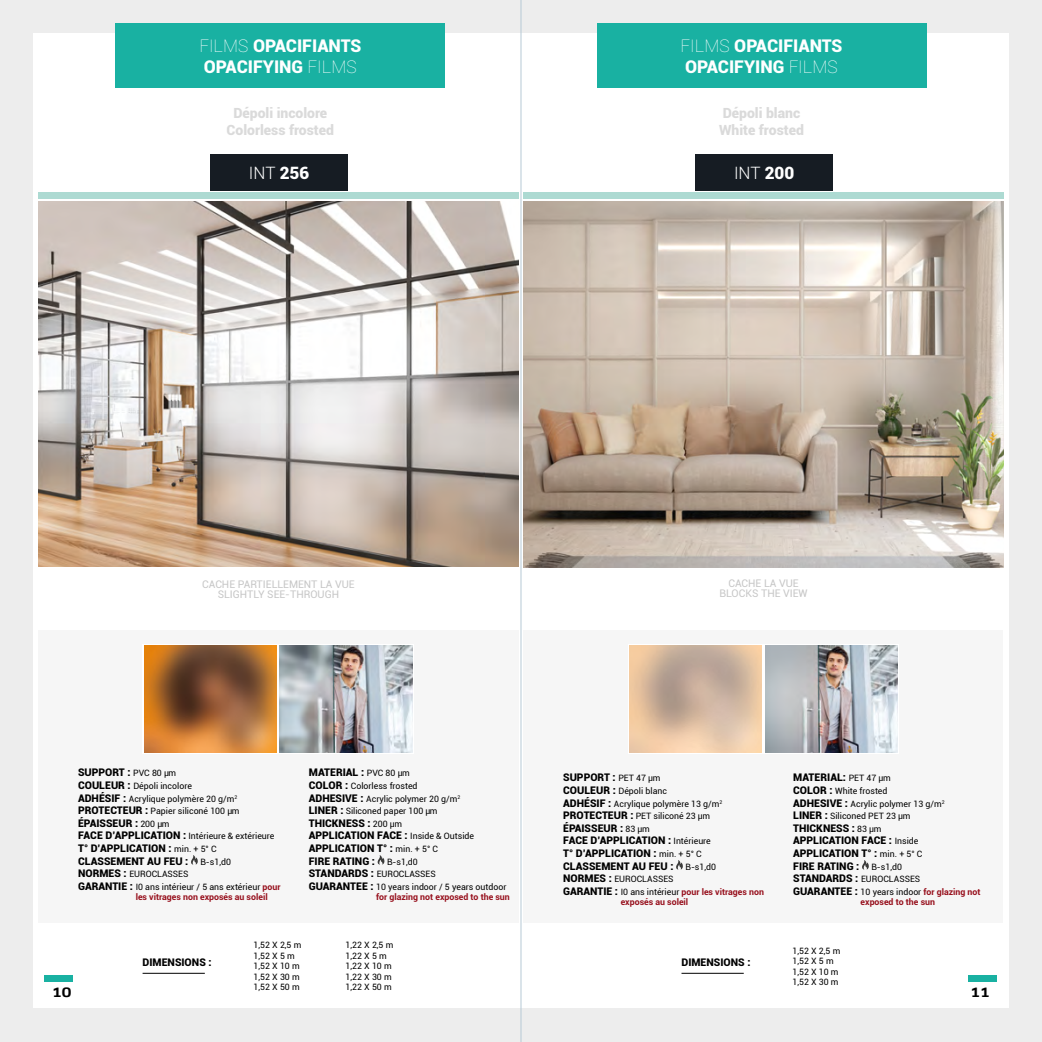
<style>
.page{position:relative;width:1042px;height:1042px;background:#fff}
.page>*{position:absolute;margin:0;border:0;box-sizing:border-box;transform-origin:0 0}
.t1{font:900 17.5px/21px "Roboto";color:#fff}
.t2{font:300 16.97px "Roboto";letter-spacing:-.01em;color:#fff}
.t3{font:900 14px/16.8px "Roboto";color:#dadada;text-align:center}
.t4{font:700 14px "Gomme Sans W04";color:#000}
.t5{font:900 10.5px/12.6px "Roboto";color:#000}
.t6{font:10.5px/10.5px "Roboto";color:#c6c6c6;text-align:center}
.t7{font:8.75px/12.6px "Roboto";color:#000}
.t8{font:700 8.75px "Roboto";color:#960e1b}
.s1{font-weight:100}
.s2{font-weight:900}
.s3{font-weight:400;font-size:8.75px}
.s4{font-weight:900;font-size:10.5px}
.s5{font-weight:700;color:#960e1b}
</style>
<div class="page">
<div style="left:496px;top:1008px;width:546px;height:34px;background:#ededed"></div>
<div style="left:496px;top:0;width:546px;height:34px;background:#ededed"></div>
<div style="left:1002px;top:1px;width:40px;height:1040px;background:#ededed"></div>
<div style="left:496px;top:34px;width:512px;height:974px;background:#fff"></div>
<div style="left:969px;top:975px;width:28px;height:6px;background:#19b1a2"></div>
<div style="left:0;top:1008px;width:546px;height:34px;background:#ededed"></div>
<div style="left:0;top:0;width:546px;height:34px;background:#ededed"></div>
<div style="left:0;top:20px;width:40px;height:1022px;background:#ededed"></div>
<div style="left:33px;top:34px;width:513px;height:974px;background:#fff"></div>
<div style="left:45px;top:975px;width:28px;height:6px;background:#19b1a2"></div>
<div style="left:116px;top:23px;width:329px;height:65px;background:#19b1a2"></div>
<div style="left:38px;top:630px;width:480px;height:292px;background:#f6f6f6"></div>
<img style="left:38px;top:201px;width:480px;height:366px">
<svg style="left:144px;top:752px;width:133px;height:1px"></svg>
<img style="left:144px;top:645px;width:133px;height:107px">
<img style="left:280px;top:645px;width:133px;height:107px">
<div style="left:597px;top:23px;width:329px;height:65px;background:#19b1a2"></div>
<div style="left:523px;top:630px;width:480px;height:292px;background:#f6f6f6"></div>
<img style="left:523px;top:201px;width:480px;height:366px">
<div style="left:627px;top:644px;width:136px;height:110px;background:linear-gradient(to right,#f1cbab,#fdd9b0)"></div>
<img style="left:629px;top:645px;width:133px;height:107px">
<svg style="left:765px;top:752px;width:133px;height:1px"></svg>
<img style="left:765px;top:645px;width:133px;height:107px">
<div style="left:38px;top:193px;width:480px;height:6px;background:#addad2"></div>
<div style="left:210px;top:154px;width:138px;height:36px;background:#161c23"></div>
<div style="left:523px;top:193px;width:480px;height:6px;background:#addad2"></div>
<div style="left:695px;top:154px;width:138px;height:36px;background:#161c23"></div>
<svg style="left:191px;top:855px;width:7px;height:9px"></svg>
<svg style="left:377px;top:855px;width:7px;height:9px"></svg>
<hr style="left:143px;top:973px;width:62px;height:1px;background:#000">
<svg style="left:676px;top:860px;width:7px;height:9px"></svg>
<svg style="left:862px;top:860px;width:7px;height:9px"></svg>
<hr style="left:681px;top:973px;width:63px;height:1px;background:#000">
<hr style="left:521px;top:0;width:1px;height:1042px;background:#b6c9d5">
<h1 class="t1" style="left:199px;top:34px;width:163px"><span class="s1">FILMS</span> OPACIFIANTS<br>OPACIFYING <span class="s1">FILMS</span></h1>
<h3 class="t3" style="left:227px;top:104px;width:109px">Dépoli incolore<br>Colorless frosted</h3>
<h1 class="t1" style="left:680px;top:34px;width:163px"><span class="s1">FILMS</span> OPACIFIANTS<br>OPACIFYING <span class="s1">FILMS</span></h1>
<h3 class="t3" style="left:719px;top:104px;width:86px;text-align:left">Dépoli blanc<br>White frosted</h3>
<h2 class="t2" style="left:249px;top:161px;width:62px">INT <span class="s2">256</span></h2>
<h2 class="t2" style="left:734px;top:161px;width:62px">INT <span class="s2">200</span></h2>
<p class="t6" style="left:202px;top:578px;width:154px">CACHE PARTIELLEMENT LA VUE<br>SLIGHTLY SEE-THROUGH</p>
<p class="t6" style="left:719px;top:577px;width:90px">CACHE LA VUE<br>BLOCKS THE VIEW</p>
<p class="t5" style="left:78px;top:766px;width:100px">SUPPORT : <span class="s3">PVC 80 μm</span></p>
<p class="t7" style="left:78px;top:779px;width:163px"><span class="s4">COULEUR :</span> Dépoli incolore<br><span class="s4">ADHÉSIF :</span> Acrylique polymère 20 g/m<sup>2<br></sup><span class="s4">PROTECTEUR :</span> Papier siliconé 100 μm</p>
<p class="t5" style="left:78px;top:816px;width:93px">ÉPAISSEUR : <span class="s3">200 μm</span></p>
<p class="t7" style="left:78px;top:830px;width:198px"><span class="s4">FACE D’APPLICATION :</span> Intérieure &amp; extérieure</p>
<p class="t5" style="left:78px;top:841px;width:154px">T° D’APPLICATION : <span class="s3">min. + 5° C<br></span>CLASSEMENT AU FEU : <span class="s3">B-s1,d0</span></p>
<p class="t7" style="left:78px;top:867px;width:204px"><span class="s4">NORMES :</span> EUROCLASSES<br><span class="s4">GARANTIE :</span> I0 ans intérieur / 5 ans extérieur <span class="s5">pour</span></p>
<p class="t8" style="left:136px;top:891px;width:133px">les vitrages non exposés au soleil</p>
<p class="t5" style="left:309px;top:766px;width:103px">MATERIAL : <span class="s3">PVC 80 μm</span></p>
<p class="t7" style="left:309px;top:779px;width:153px"><span class="s4">COLOR :</span> Colorless frosted<br><span class="s4">ADHESIVE :</span> Acrylic polymer 20 g/m<sup>2<br></sup><span class="s4">LINER :</span> Siliconed paper 100 μm</p>
<p class="t5" style="left:309px;top:816px;width:167px">THICKNESS : <span class="s3">200 μm<br></span>APPLICATION FACE : <span class="s3">Inside &amp; Outside<br></span>APPLICATION T° : <span class="s3">min. + 5° C<br></span>FIRE RATING : <span class="s3">B-s1,d0</span></p>
<p class="t7" style="left:309px;top:867px;width:199px"><span class="s4">STANDARDS :</span> EUROCLASSES<br><span class="s4">GUARANTEE :</span> 10 years indoor / 5 years outdoor</p>
<p class="t8" style="left:376px;top:891px;width:135px">for glazing not exposed to the sun</p>
<p class="t5" style="left:563px;top:771px;width:99px">SUPPORT : <span class="s3">PET 47 μm</span></p>
<p class="t7" style="left:563px;top:784px;width:161px"><span class="s4">COULEUR :</span> Dépoli blanc<br><span class="s4">ADHÉSIF :</span> Acrylique polymère 13 g/m<sup>2<br></sup><span class="s4">PROTECTEUR :</span> PET siliconé 23 μm</p>
<p class="t5" style="left:563px;top:821px;width:154px">ÉPAISSEUR : <span class="s3">83 μm<br></span>FACE D’APPLICATION : <span class="s3">Intérieure<br></span>T° D’APPLICATION : <span class="s3">min. + 5° C<br></span>CLASSEMENT AU FEU : <span class="s3">B-s1,d0</span></p>
<p class="t7" style="left:563px;top:872px;width:202px"><span class="s4">NORMES :</span> EUROCLASSES<br><span class="s4">GARANTIE :</span> I0 ans intérieur <span class="s5">pour les vitrages non</span></p>
<p class="t8" style="left:621px;top:896px;width:69px">exposés au soleil</p>
<p class="t5" style="left:793px;top:771px;width:99px">MATERIAL: <span class="s3">PET 47 μm</span></p>
<p class="t7" style="left:793px;top:784px;width:153px"><span class="s4">COLOR :</span> White frosted<br><span class="s4">ADHESIVE :</span> Acrylic polymer 13 g/m<sup>2<br></sup><span class="s4">LINER :</span> Siliconed PET 23 μm</p>
<p class="t5" style="left:793px;top:821px;width:131px">THICKNESS : <span class="s3">83 μm<br></span>APPLICATION FACE : <span class="s3">Inside<br></span>APPLICATION T° : <span class="s3">min. + 5° C<br></span>FIRE RATING : <span class="s3">B-s1,d0</span></p>
<p class="t7" style="left:793px;top:872px;width:189px"><span class="s4">STANDARDS :</span> EUROCLASSES<br><span class="s4">GUARANTEE :</span> 10 years indoor <span class="s5">for glazing not</span></p>
<p class="t8" style="left:860px;top:896px;width:76px">exposed to the sun</p>
<p class="t7" style="left:254px;top:939px;width:49px;line-height:10.5px">1,52 X 2,5 m<br>1,52 X 5 m<br>1,52 X 10 m<br>1,52 X 30 m<br>1,52 X 50 m</p>
<p class="t7" style="left:346px;top:939px;width:49px;line-height:10.5px">1,22 X 2,5 m<br>1,22 X 5 m<br>1,22 X 10 m<br>1,22 X 30 m<br>1,22 X 50 m</p>
<p class="t5" style="left:143px;top:956px;width:71px">DIMENSIONS :</p>
<p class="t7" style="left:792px;top:945px;width:49px;line-height:10.5px">1,52 X 2,5 m<br>1,52 X 5 m<br>1,52 X 10 m<br>1,52 X 30 m</p>
<p class="t5" style="left:681px;top:956px;width:71px">DIMENSIONS :</p>
<h3 class="t4" style="left:52px;top:981px;width:21px">10</h3>
<h3 class="t4" style="left:970px;top:981px;width:21px">11</h3>
</div>
